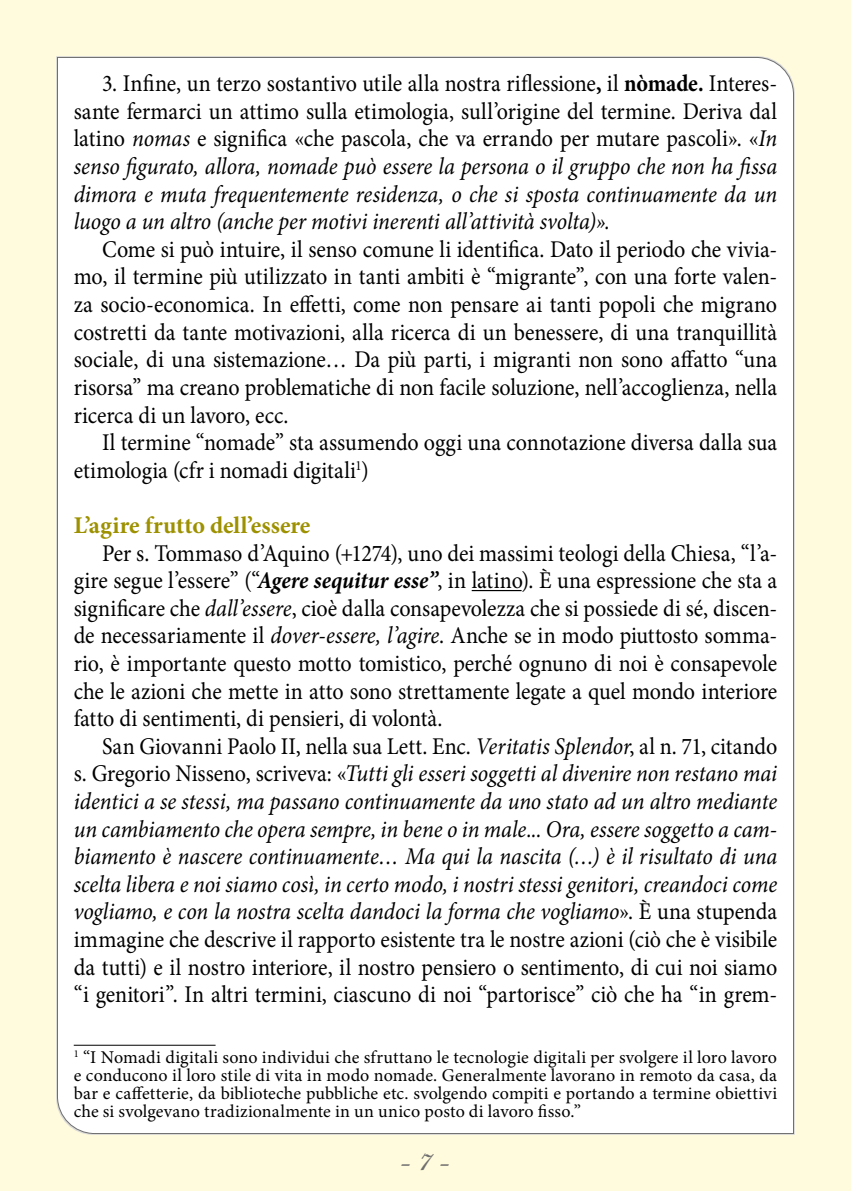
<style>
.page{position:relative;width:851px;height:1191px;background:#fff}
.page>*{position:absolute;margin:0;border:0;box-sizing:border-box;transform-origin:0 0}
.t1{font:34px "Shelley Allegro BT";color:#706f6f}
.t2{font:italic 24px/27.6px "Minion Pro";letter-spacing:-.005em;color:#000;text-align:justify;scale:.92 1}
.t3{font:24px/27.6px "Minion Pro";color:#000;text-align:justify;scale:.92 1}
.t4{font:700 24px "Minion Pro";color:#9d9100}
.t5{font:18px/18px "Minion Pro";letter-spacing:.01em;color:#000;text-align:justify}
.s1{font-style:normal}
.s2{font-weight:700;font-style:normal}
.s3{font-weight:700;font-style:italic}
.s4{font-style:italic}
</style>
<div class="page">
<div style="left:0;top:0;width:850px;height:1191px;background:#fffbdc"></div>
<div style="left:57px;top:57px;width:736px;height:1077px;background:#fff"></div>
<hr style="left:471px;top:590px;width:50px;height:1px;background:#000">
<hr style="left:74px;top:1045px;width:141px;height:1px;background:#000">
<p class="t2" style="left:74px;top:70px;width:766px;text-indent:28px"><span class="s1">3. Infine, un terzo sostantivo utile alla nostra riflessione</span><span class="s2">,</span> <span class="s1">il</span> <span class="s2">nòmade.</span> <span class="s1">Interes&shy;sante fermarci un attimo sulla etimologia, sull’origine del termine. Deriva dal latino</span> nomas <span class="s1">e significa «che pascola, che va errando per mutare pascoli». «</span>In senso figurato, allora, nomade può essere la persona o il gruppo che non ha fissa dimora e muta frequentemente residenza, o che si sposta continuamente da un luogo a un altro (anche per motivi inerenti all’attività svolta)».</p>
<p class="t3" style="left:74px;top:235px;width:766px;text-indent:28px">Come si può intuire, il senso comune li identifica. Dato il periodo che vivia&shy;mo, il termine più utilizzato in tanti ambiti è “migrante”, con una forte valen&shy;za socio-economica. In effetti, come non pensare ai tanti popoli che migrano costretti da tante motivazioni, alla ricerca di un benessere, di una tranquillità sociale, di una sistemazione… Da più parti, i migranti non sono affatto “una risorsa” ma creano problematiche di non facile soluzione, nell’accoglienza, nella ricerca di un lavoro, ecc.</p>
<p class="t3" style="left:74px;top:429px;width:766px;text-indent:28px">Il termine “nomade” sta assumendo oggi una connotazione diversa dalla sua etimologia (cfr i nomadi digitali<sup>1</sup>)</p>
<p class="t4" style="left:74px;top:508px;width:238px">L’agire frutto dell’essere</p>
<p class="t3" style="left:74px;top:539px;width:766px;text-indent:28px">Per s. Tommaso d’Aquino (+1274), uno dei massimi teologi della Chiesa, “l’a&shy;gire segue l’essere” (“<span class="s3">Agere sequitur esse”</span>, in latino). È una espressione che sta a significare che <span class="s4">dall’essere</span>, cioè dalla consapevolezza che si possiede di sé, discen&shy;de necessariamente il <span class="s4">dover-essere, l’agire</span>. Anche se in modo piuttosto somma&shy;rio, è importante questo motto tomistico, perché ognuno di noi è consapevole che le azioni che mette in atto sono strettamente legate a quel mondo interiore fatto di sentimenti, di pensieri, di volontà.</p>
<p class="t2" style="left:74px;top:732px;width:766px;text-indent:28px"><span class="s1">San Giovanni Paolo II, nella sua Lett. Enc.</span> Veritatis Splendor<span class="s1">, al n. 71, citando s. Gregorio Nisseno, scriveva: «</span>Tutti gli esseri soggetti al divenire non restano mai identici a se stessi, ma passano continuamente da uno stato ad un altro mediante un cambiamento che opera sempre, in bene o in male... Ora, essere soggetto a cam&shy;biamento è nascere continuamente… Ma qui la nascita (…) è il risultato di una scelta libera e noi siamo così, in certo modo, i nostri stessi genitori, creandoci come vogliamo, e con la nostra scelta dandoci la forma che vogliamo<span class="s1">». È una stupenda immagine che descrive il rapporto esistente tra le nostre azioni (ciò che è visibile da tutti) e il nostro interiore, il nostro pensiero o sentimento, di cui noi siamo “i genitori”. In altri termini, ciascuno di noi “partorisce” ciò che ha “in grem-</span></p>
<p class="t5" style="left:74px;top:1048px;width:705px"><sup>1</sup> “I Nomadi digitali sono individui che sfruttano le tecnologie digitali per svolgere il loro lavoro e conducono il loro stile di vita in modo nomade. Generalmente lavorano in remoto da casa, da bar e caffetterie, da biblioteche pubbliche etc. svolgendo compiti e portando a termine obiettivi che si svolgevano tradizionalmente in un unico posto di lavoro fisso.”</p>
<h1 class="t1" style="left:399px;top:1137px;width:53px">- 7 -</h1>
</div>
